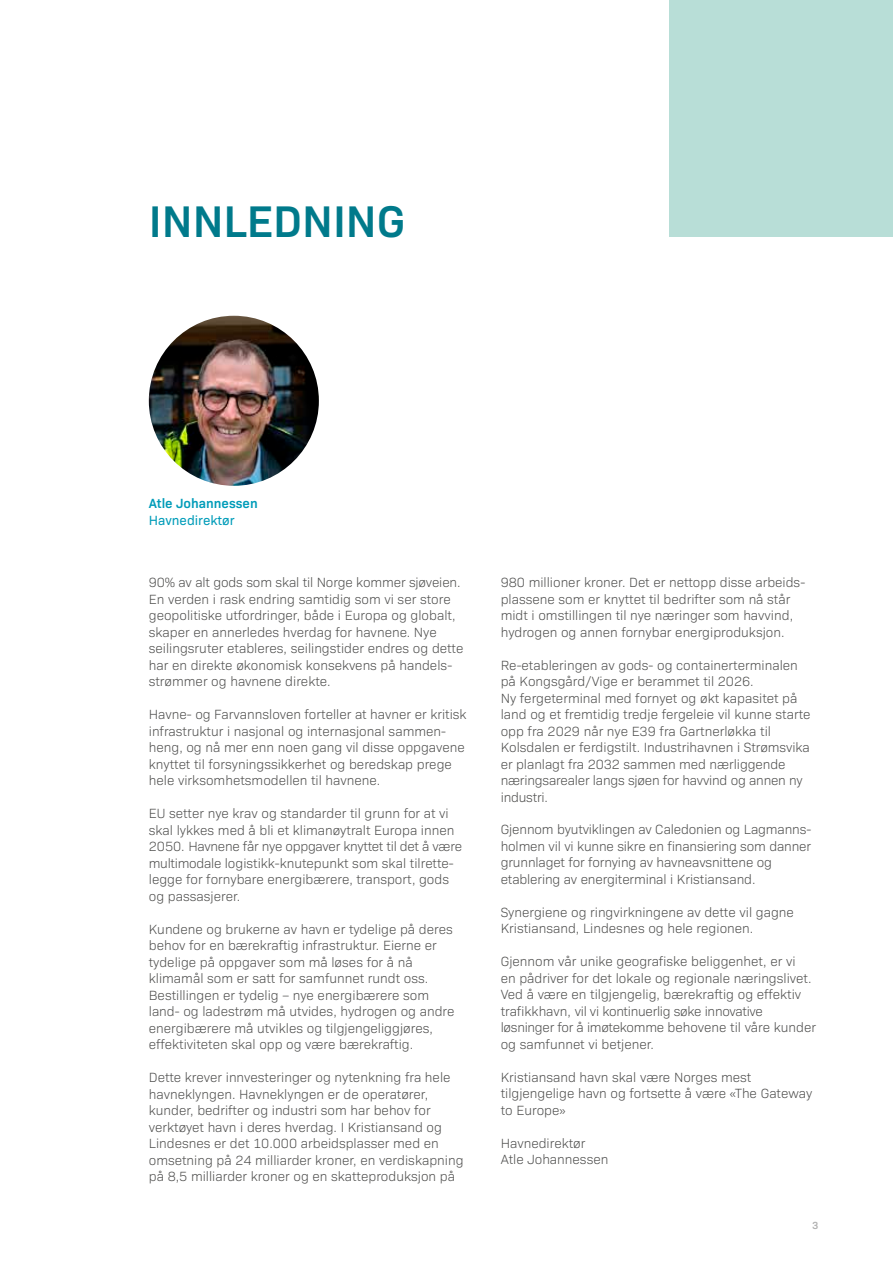
<style>
.page{position:relative;width:893px;height:1263px;background:#fff}
.page>*{position:absolute;margin:0;border:0;box-sizing:border-box;transform-origin:0 0}
.t1{font:600 45px "Bio Sans";color:#007a8b}
.t2{font:300 13.5px/16.5px "Bio Sans";color:#4b4b4a}
.t3{font:600 13.5px "Bio Sans";color:#009cb9}
.t4{font:13.5px "Bio Sans";color:#009cb9}
.t5{font:600 10.5px "Bio Sans";color:#b2b2b2}
</style>
<div class="page">
<div style="left:670px;top:0;width:223px;height:237px;background:#b8ded7"></div>
<img style="left:149px;top:316px;width:170px;height:170px;border-radius:85px">
<h1 class="t1" style="left:149px;top:187px;width:258px">INNLEDNING</h1>
<p class="t3" style="left:149px;top:494px;width:110px">Atle Johannessen</p>
<p class="t4" style="left:149px;top:510px;width:87px">Havnedirektør</p>
<p class="t2" style="left:149px;top:573px;width:316px">90% av alt gods som skal til Norge kommer sjøveien.<br>En verden i rask endring samtidig som vi ser store geopolitiske utfordringer, både i Europa og globalt, skaper en annerledes hverdag for havnene. Nye seilingsruter etableres, seilingstider endres og dette har en direkte økonomisk konsekvens på handels&shy;strømmer og havnene direkte.</p>
<p class="t2" style="left:149px;top:705px;width:319px">Havne- og Farvannsloven forteller at havner er kritisk infrastruktur i nasjonal og internasjonal sammen&shy;heng, og nå mer enn noen gang vil disse oppgavene knyttet til forsyningssikkerhet og beredskap prege hele virksomhetsmodellen til havnene.</p>
<p class="t2" style="left:149px;top:804px;width:315px">EU setter nye krav og standarder til grunn for at vi skal lykkes med å bli et klimanøytralt Europa innen 2050. Havnene får nye oppgaver knyttet til det å være multimodale logistikk-knutepunkt som skal tilrette&shy;legge for fornybare energibærere, transport, gods og passasjerer.</p>
<p class="t2" style="left:149px;top:920px;width:307px">Kundene og brukerne av havn er tydelige på deres behov for en bærekraftig infrastruktur. Eierne er tydelige på oppgaver som må løses for å nå klimamål som er satt for samfunnet rundt oss.<br>Bestillingen er tydelig – nye energibærere som land- og ladestrøm må utvides, hydrogen og andre energibærere må utvikles og tilgjengeliggjøres, effektiviteten skal opp og være bærekraftig.</p>
<p class="t2" style="left:149px;top:1068px;width:316px">Dette krever innvesteringer og nytenkning fra hele havneklyngen. Havneklyngen er de operatører, kunder, bedrifter og industri som har behov for verktøyet havn i deres hverdag. I Kristiansand og Lindesnes er det 10.000 arbeidsplasser med en omsetning på 24 milliarder kroner, en verdiskapning på 8,5 milliarder kroner og en skatteproduksjon på</p>
<p class="t2" style="left:501px;top:573px;width:306px">980 millioner kroner. Det er nettopp disse arbeids&shy;plassene som er knyttet til bedrifter som nå står midt i omstillingen til nye næringer som havvind, hydrogen og annen fornybar energiproduksjon.</p>
<p class="t2" style="left:501px;top:655px;width:311px">Re-etableringen av gods- og containerterminalen på Kongsgård/Vige er berammet til 2026.<br>Ny fergeterminal med fornyet og økt kapasitet på land og et fremtidig tredje fergeleie vil kunne starte opp fra 2029 når nye E39 fra Gartnerløkka til Kolsdalen er ferdigstilt. Industrihavnen i Strømsvika er planlagt fra 2032 sammen med nærliggende næringsarealer langs sjøen for havvind og annen ny industri.</p>
<p class="t2" style="left:501px;top:820px;width:312px">Gjennom byutviklingen av Caledonien og Lagmanns&shy;holmen vil vi kunne sikre en finansiering som danner grunnlaget for fornying av havneavsnittene og etablering av energiterminal i Kristiansand.</p>
<p class="t2" style="left:501px;top:903px;width:295px">Synergiene og ringvirkningene av dette vil gagne<br>Kristiansand, Lindesnes og hele regionen.</p>
<p class="t2" style="left:501px;top:952px;width:317px">Gjennom vår unike geografiske beliggenhet, er vi<br>en pådriver for det lokale og regionale næringslivet.<br>Ved å være en tilgjengelig, bærekraftig og effektiv trafikkhavn, vil vi kontinuerlig søke innovative løsninger for å imøtekomme behovene til våre kunder og samfunnet vi betjener.</p>
<p class="t2" style="left:501px;top:1068px;width:313px">Kristiansand havn skal være Norges mest tilgjengelige havn og fortsette å være «The Gateway to Europe»</p>
<p class="t2" style="left:501px;top:1134px;width:109px">Havnedirektør<br>Atle Johannessen</p>
<p class="t5" style="left:812px;top:1217px;width:8px">3</p>
</div>
